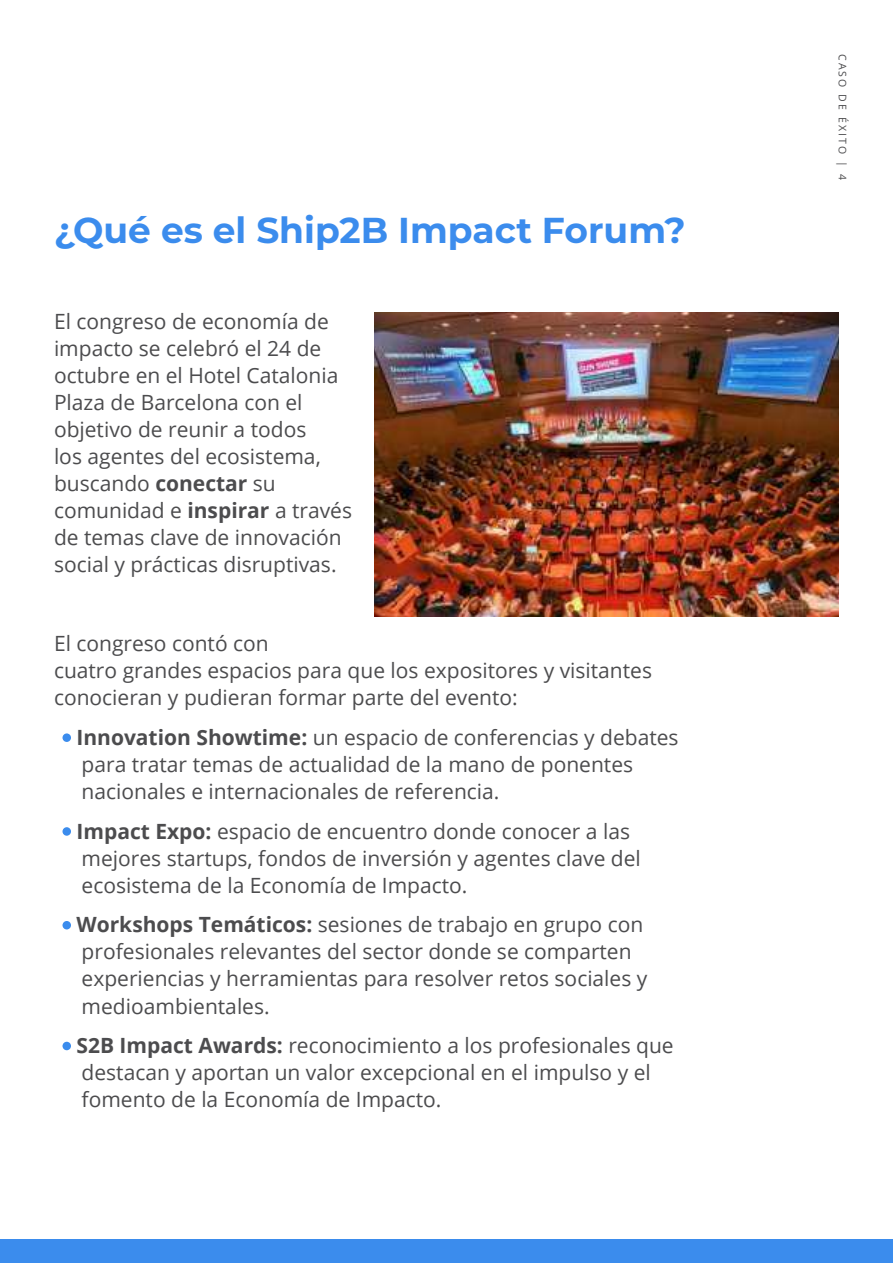
<style>
.page{position:relative;width:893px;height:1263px;background:#fff}
.page>*{position:absolute;margin:0;border:0;box-sizing:border-box;transform-origin:0 0}
.t1{font:700 36px "Montserrat";color:#3b8ced}
.t2{font:21px/27px "Open Sans";color:#4c4c4e}
.t3{font:10.5px "Open Sans";letter-spacing:.2em;color:#4c4c4e}
.s1{font-weight:700}
</style>
<div class="page">
<div style="left:0;top:1239px;width:892px;height:23px;background:#3b8ced"></div>
<div style="left:62px;top:733px;width:9px;height:9px;background:#3b8ced;border-radius:50%"></div>
<div style="left:62px;top:827px;width:9px;height:8px;background:#3b8ced;border-radius:50%"></div>
<svg style="left:62px;top:920px;width:9px;height:9px"></svg>
<div style="left:62px;top:1041px;width:9px;height:9px;background:#3b8ced;border-radius:50%"></div>
<img style="left:375px;top:312px;width:464px;height:304px">
<h1 class="t1" style="left:54px;top:211px;width:633px">¿Qué es el Ship2B Impact Forum?</h1>
<p class="t2" style="left:54px;top:309px;width:299px">El congreso de economía de impacto se celebró el 24 de octubre en el Hotel Catalonia<br>Plaza de Barcelona con el objetivo de reunir a todos<br>los agentes del ecosistema, buscando <span class="s1">conectar</span> su comunidad e <span class="s1">inspirar</span> a través de temas clave de innovación social y prácticas disruptivas.</p>
<p class="t2" style="left:54px;top:632px;width:599px">El congreso contó con<br>cuatro grandes espacios para que los expositores y visitantes conocieran y pudieran formar parte del evento:</p>
<p class="t2" style="left:76px;top:726px;width:603px"><span class="s1">Innovation Showtime:</span> un espacio de conferencias y debates para tratar temas de actualidad de la mano de ponentes nacionales e internacionales de referencia.</p>
<p class="t2" style="left:76px;top:819px;width:566px"><span class="s1">Impact Expo:</span> espacio de encuentro donde conocer a las mejores startups, fondos de inversión y agentes clave del ecosistema de la Economía de Impacto.</p>
<p class="t2" style="left:76px;top:913px;width:572px"><span class="s1">Workshops Temáticos:</span> sesiones de trabajo en grupo con profesionales relevantes del sector donde se comparten experiencias y herramientas para resolver retos sociales y medioambientales.</p>
<p class="t2" style="left:76px;top:1034px;width:598px"><span class="s1">S2B Impact Awards:</span> reconocimiento a los profesionales que destacan y aportan un valor excepcional en el impulso y el fomento de la Economía de Impacto.</p>
<p class="t3" style="left:847px;top:54px;width:127px;rotate:90deg">CASO DE ÉXITO | 4</p>
</div>
